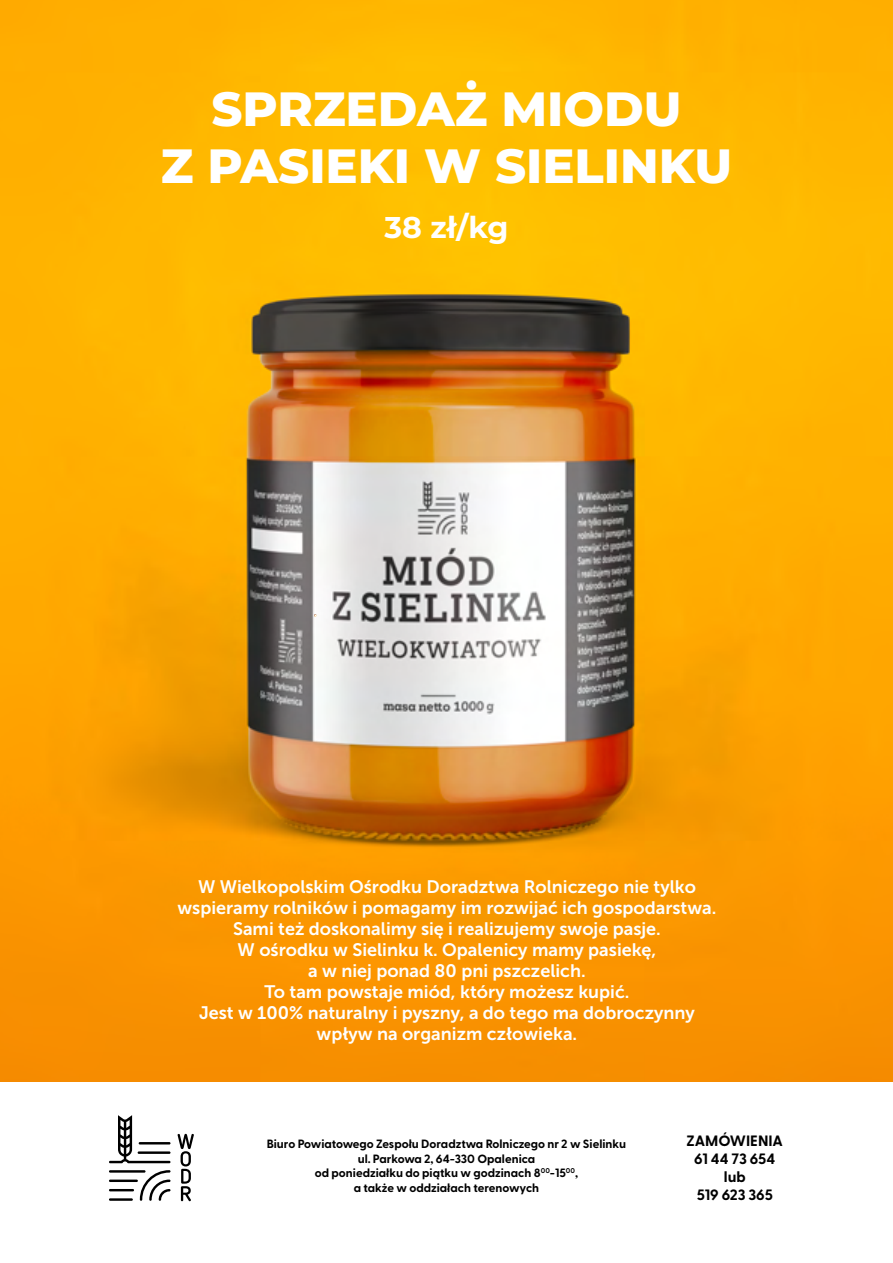
<style>
.page{position:relative;width:893px;height:1263px;background:#fff}
.page>*{position:absolute;margin:0;border:0;box-sizing:border-box;transform-origin:0 0}
.t1{font:800 48px/57.6px "Montserrat";color:#fff;text-align:center}
.t2{font:700 30px "Montserrat";color:#fff}
.t3{font:18px/21px "Museo Sans 700";color:#fff;text-align:center}
.t4{font:700 15px/18px "Greycliff CF";color:#000;text-align:center}
.t5{font:700 12px/14.4px "Greycliff CF";color:#000;text-align:center}
</style>
<div class="page">
<img style="left:0;top:0;width:893px;height:1082px">
<hr style="left:109px;top:1198px;width:24px;height:3px;background:#000">
<hr style="left:109px;top:1189px;width:25px;height:2px;background:#000">
<hr style="left:109px;top:1179px;width:29px;height:3px;background:#000">
<hr style="left:109px;top:1170px;width:37px;height:3px;background:#000">
<svg style="left:140px;top:1170px;width:30px;height:31px"></svg>
<svg style="left:109px;top:1115px;width:61px;height:48px"></svg>
<svg style="left:178px;top:1134px;width:16px;height:67px"></svg>
<h1 class="t1" style="left:161px;top:77px;width:573px">SPRZEDAŻ MIODU<br>Z PASIEKI W SIELINKU</h1>
<h2 class="t2" style="left:384px;top:206px;width:126px">38 zł/kg</h2>
<p class="t3" style="left:178px;top:876px;width:540px">W Wielkopolskim Ośrodku Doradztwa Rolniczego nie tylko wspieramy rolników i pomagamy im rozwijać ich gospodarstwa.<br>Sami też doskonalimy się i realizujemy swoje pasje.<br>W ośrodku w Sielinku k. Opalenicy mamy pasiekę,<br>a w niej ponad 80 pni pszczelich.<br>To tam powstaje miód, który możesz kupić.<br>Jest w 100% naturalny i pyszny, a do tego ma dobroczynny wpływ na organizm człowieka.</p>
<p class="t5" style="left:267px;top:1136px;width:361px">Biuro Powiatowego Zespołu Doradztwa Rolniczego nr 2 w Sielinku ul. Parkowa 2, 64-330 Opalenica<br>od poniedziałku do piątku w godzinach 8<sup>00</sup>-15<sup>00</sup>,<br>a także w oddziałach terenowych</p>
<p class="t4" style="left:686px;top:1130px;width:98px">ZAMÓWIENIA<br>61 44 73 654 lub<br>519 623 365</p>
</div>
